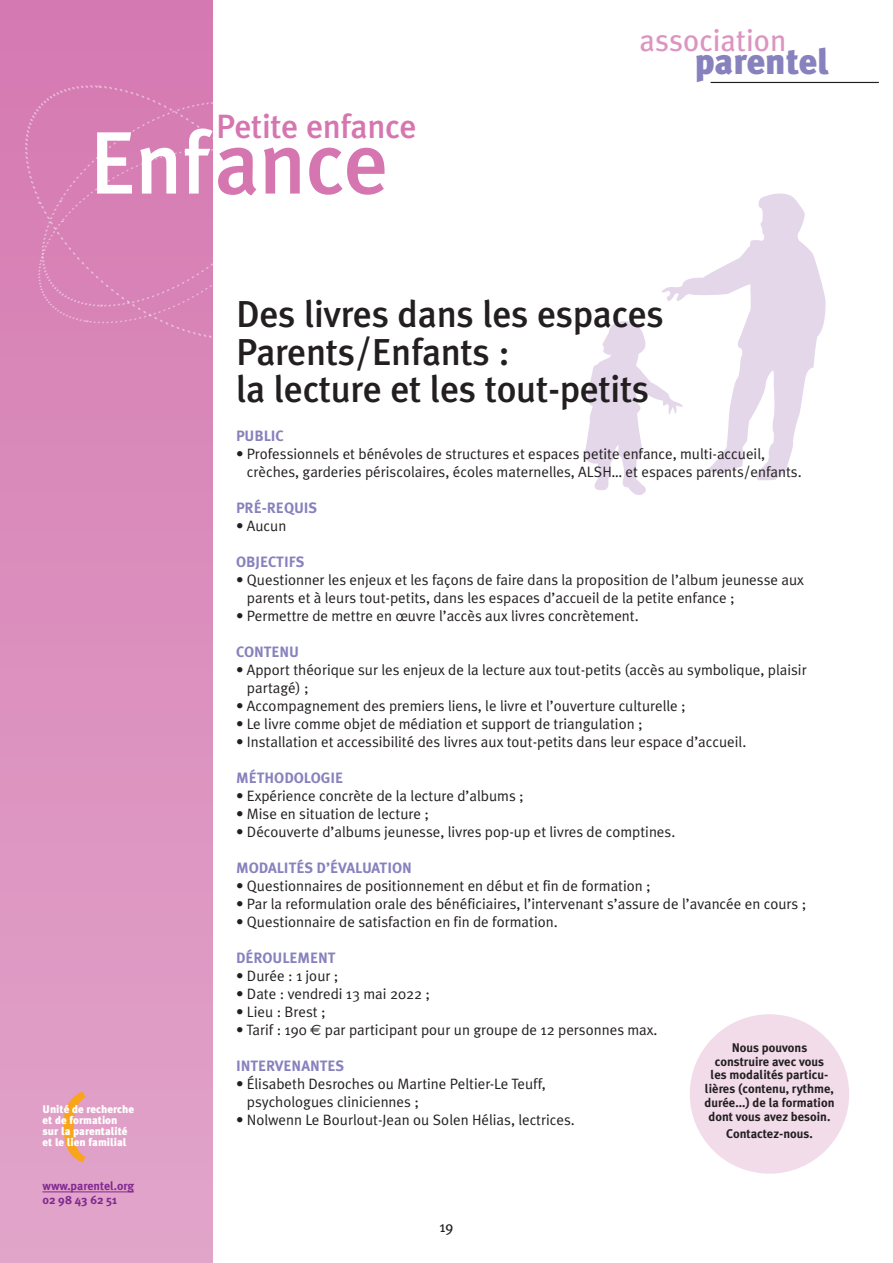
<style>
.page{position:relative;width:893px;height:1263px;background:#fff}
.page>*{position:absolute;margin:0;border:0;box-sizing:border-box;transform-origin:0 0}
.t1{font:500 88.5px "Meta Plus";letter-spacing:-.01em;color:#d576b0}
.Titre{font:500 37.5px/37.5px "Meta Plus";letter-spacing:-.01em;color:#231f20}
.t2{font:900 36px "Meta Plus";color:#8781bd}
.t3{font:500 33.6px "Meta Plus";letter-spacing:-.01em;color:#d576b0}
.t4{font:30.6px "Meta Plus";color:#dc94c0}
.Txt{font:15px/18px "Meta Plus Normal";color:#231f20}
.Sous-titre{font:700 15px "Meta Plus";color:#8781bd}
.Sous-titre-2{font:15px "Meta Plus Normal";color:#231f20}
.t5{font:15px "Meta Plus";color:#231f20}
.t6{font:700 12.6px/13.8px "Meta Plus";color:#231f20;text-align:center}
.t7{font:700 12px/13.5px "Meta Plus";color:#802990}
.t8{font:900 10.95px/10.9px "Meta Plus";color:#fff}
.s1{color:#fff}
.s2{font-family:"Euro Sans"}
</style>
<div class="page">
<svg style="left:0;top:0;width:213px;height:1263px;background:#dc92bf"></svg>
<div style="left:0;top:75px;width:213px;height:275px;background:#d780b5"></div>
<svg style="left:662px;top:193px;width:163px;height:288px"></svg>
<svg style="left:583px;top:319px;width:102px;height:176px"></svg>
<hr style="left:43px;top:1191px;width:91px;height:1px;background:#802990">
<hr style="left:711px;top:82px;width:168px;height:1px;background:#231f20">
<svg style="left:64px;top:1091px;width:21px;height:71px"></svg>
<div style="left:690px;top:1014px;width:159px;height:160px;background:#f2dcea;border-radius:50%"></div>
<h3 class="t3" style="left:216px;top:107px;width:202px">Petite enfance</h3>
<h1 class="t1" style="left:89px;top:112px;width:301px"><span class="s1">Enf</span>ance</h1>
<h3 class="t4" style="left:640px;top:22px;width:148px">association</h3>
<h3 class="t2" style="left:695px;top:40px;width:136px">parentel</h3>
<p class="t8" style="left:43px;top:1104px;width:93px">Unité de recherche et de formation sur la parentalité et le lien familial</p>
<p class="t7" style="left:43px;top:1179px;width:93px">www.parentel.org<br>02 98 43 62 51</p>
<p class="Titre" style="left:236px;top:295px;width:429px">Des livres dans les espaces<br>Parents/Enfants :<br>la lecture et les tout-petits</p>
<p class="Sous-titre" style="left:236px;top:427px;width:49px">PUBLIC</p>
<p class="Txt" style="left:247px;top:445px;width:556px;text-indent:-11px">• Professionnels et bénévoles de structures et espaces petite enfance, multi-accueil, crèches, garderies périscolaires, écoles maternelles, ALSH… et espaces parents/enfants.</p>
<p class="Sous-titre" style="left:236px;top:499px;width:83px">PRÉ-REQUIS</p>
<p class="Sous-titre-2" style="left:236px;top:517px;width:52px">• Aucun</p>
<p class="Sous-titre" style="left:236px;top:553px;width:70px">OBJECTIFS</p>
<p class="Txt" style="left:247px;top:571px;width:559px;text-indent:-11px">• Questionner les enjeux et les façons de faire dans la proposition de l’album jeunesse aux parents et à leurs tout-petits, dans les espaces d’accueil de la petite enfance ;</p>
<p class="Txt" style="left:236px;top:607px;width:404px">• Permettre de mettre en œuvre l’accès aux livres concrètement.</p>
<p class="Sous-titre" style="left:236px;top:643px;width:65px">CONTENU</p>
<p class="Txt" style="left:247px;top:661px;width:561px;text-indent:-11px">• Apport théorique sur les enjeux de la lecture aux tout-petits (accès au symbolique, plaisir partagé) ;</p>
<p class="Txt" style="left:236px;top:697px;width:451px">• Accompagnement des premiers liens, le livre et l’ouverture culturelle ;</p>
<p class="Txt" style="left:236px;top:715px;width:408px">• Le livre comme objet de médiation et support de triangulation ;</p>
<p class="Txt" style="left:236px;top:733px;width:512px">• Installation et accessibilité des livres aux tout-petits dans leur espace d’accueil.</p>
<p class="Sous-titre" style="left:236px;top:769px;width:109px">MÉTHODOLOGIE</p>
<p class="Txt" style="left:236px;top:787px;width:289px">• Expérience concrète de la lecture d’albums ;</p>
<p class="Txt" style="left:236px;top:805px;width:194px">• Mise en situation de lecture ;</p>
<p class="Txt" style="left:236px;top:823px;width:441px">• Découverte d’albums jeunesse, livres pop-up et livres de comptines.</p>
<p class="Sous-titre" style="left:236px;top:859px;width:177px">MODALITÉS D’ÉVALUATION</p>
<p class="Txt" style="left:236px;top:877px;width:416px">• Questionnaires de positionnement en début et fin de formation ;</p>
<p class="Txt" style="left:236px;top:895px;width:572px">• Par la reformulation orale des bénéficiaires, l’intervenant s’assure de l’avancée en cours ;</p>
<p class="Txt" style="left:236px;top:913px;width:323px">• Questionnaire de satisfaction en fin de formation.</p>
<p class="Sous-titre" style="left:236px;top:949px;width:101px">DÉROULEMENT</p>
<p class="Txt" style="left:236px;top:967px;width:104px">• Durée : 1 jour ;</p>
<p class="Txt" style="left:236px;top:985px;width:196px">• Date : vendredi 13 mai 2022 ;</p>
<p class="Txt" style="left:236px;top:1003px;width:91px">• Lieu : Brest ;</p>
<p class="Txt" style="left:236px;top:1021px;width:423px">• Tarif : 190 <span class="s2">€</span> par participant pour un groupe de 12 personnes max.</p>
<p class="Sous-titre" style="left:236px;top:1057px;width:110px">INTERVENANTES</p>
<p class="Txt" style="left:247px;top:1075px;width:301px;text-indent:-11px">• Élisabeth Desroches ou Martine Peltier-Le Teuff, psychologues cliniciennes ;</p>
<p class="Txt" style="left:236px;top:1111px;width:340px">• Nolwenn Le Bourlout-Jean ou Solen Hélias, lectrices.</p>
<p class="t6" style="left:704px;top:1040px;width:132px">Nous pouvons construire avec vous<br>les modalités particu&shy;lières (contenu, rythme, durée...) de la formation dont vous avez besoin.</p>
<p class="t6" style="left:726px;top:1127px;width:88px">Contactez-nous.</p>
<p class="t5" style="left:439px;top:1218px;width:16px">19</p>
</div>
